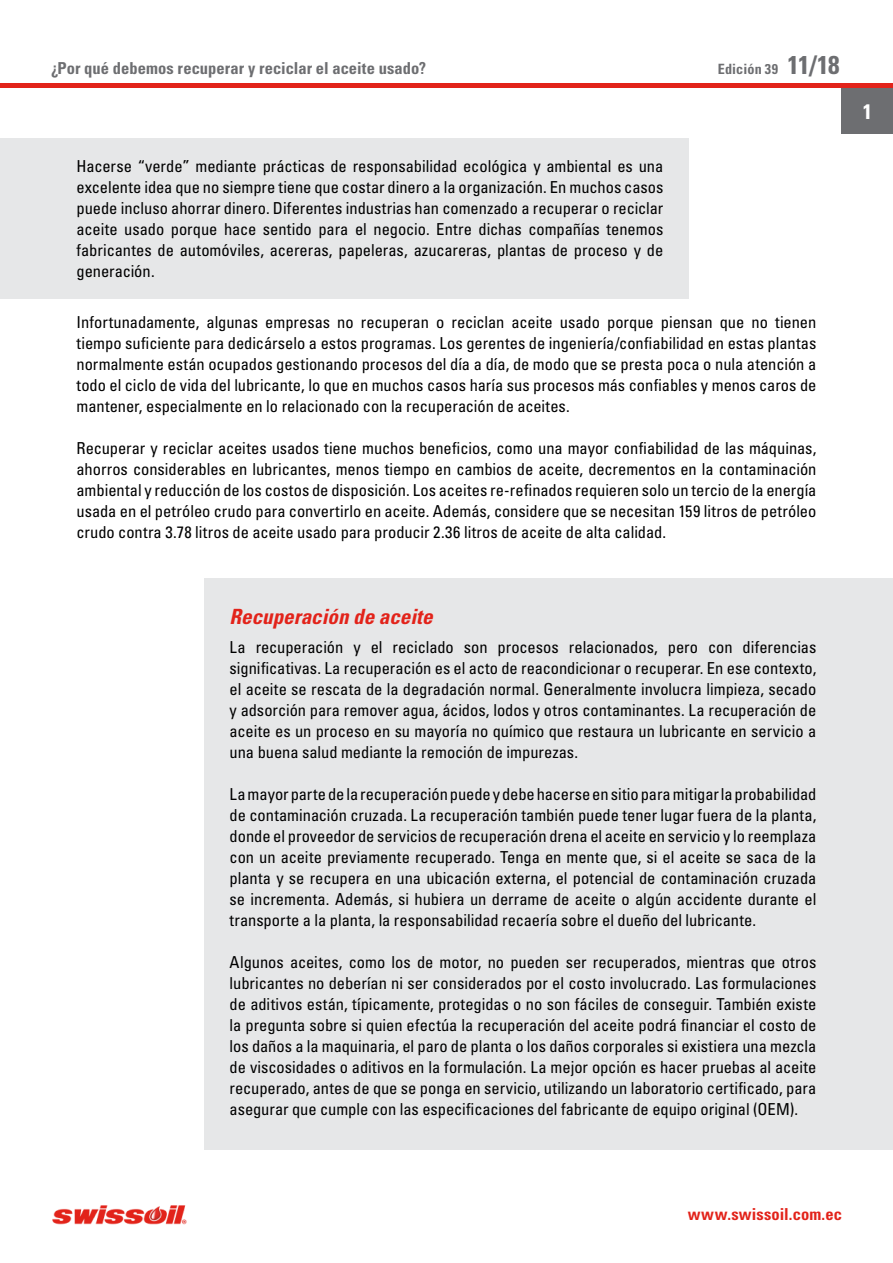
<style>
.page{position:relative;width:893px;height:1263px;background:#fff}
.page>*{position:absolute;margin:0;border:0;box-sizing:border-box;transform-origin:0 0}
.t1{font:italic 700 condensed 21px "Univers";color:#e2231a}
.t2{font:700 condensed 21px "Univers";color:#fff}
.t3{font:condensed 16.5px/21px "Univers";letter-spacing:-.005em;color:#000;text-align:justify}
.t4{font:700 condensed 16.5px "Univers";letter-spacing:.005em;color:#6d6e71}
.t5{font:700 condensed 16.5px "Univers";letter-spacing:.01em;color:#e2231a}
.t6{font:700 condensed 14.1px "Univers";letter-spacing:.005em;color:#6d6e71}
.s1{font-size:25.8px}
</style>
<div class="page">
<div style="left:842px;top:87px;width:51px;height:47px;background:#6d6e71"></div>
<hr style="left:0;top:83px;width:893px;height:4px;background:#e2231a">
<img style="left:52px;top:1205px;width:135px;height:20px">
<div style="left:0;top:139px;width:689px;height:160px;background:#e6e7e8"></div>
<div style="left:204px;top:578px;width:689px;height:572px;background:#e6e7e8"></div>
<p class="t4" style="left:51px;top:58px;width:377px">¿Por qué debemos recuperar y reciclar el aceite usado?</p>
<p class="t6" style="left:718px;top:61px;width:123px">Edición 39 <span class="s1">11/18</span></p>
<p class="t3" style="left:77px;top:156px;width:588px">Hacerse “verde” mediante prácticas de responsabilidad ecológica y ambiental es una excelente idea que no siempre tiene que costar dinero a la organización. En muchos casos puede incluso ahorrar dinero. Diferentes industrias han comenzado a recuperar o reciclar aceite usado porque hace sentido para el negocio. Entre dichas compañías tenemos fabricantes de automóviles, acereras, papeleras, azucareras, plantas de proceso y de generación.</p>
<p class="t3" style="left:77px;top:311px;width:741px">Infortunadamente, algunas empresas no recuperan o reciclan aceite usado porque piensan que no tienen tiempo suficiente para dedicárselo a estos programas. Los gerentes de ingeniería/confiabilidad en estas plantas normalmente están ocupados gestionando procesos del día a día, de modo que se presta poca o nula atención a todo el ciclo de vida del lubricante, lo que en muchos casos haría sus procesos más confiables y menos caros de mantener, especialmente en lo relacionado con la recuperación de aceites.</p>
<p class="t3" style="left:77px;top:437px;width:741px">Recuperar y reciclar aceites usados tiene muchos beneficios, como una mayor confiabilidad de las máquinas, ahorros considerables en lubricantes, menos tiempo en cambios de aceite, decrementos en la contaminación ambiental y reducción de los costos de disposición. Los aceites re-refinados requieren solo un tercio de la energía usada en el petróleo crudo para convertirlo en aceite. Además, considere que se necesitan 159 litros de petróleo crudo contra 3.78 litros de aceite usado para producir 2.36 litros de aceite de alta calidad.</p>
<p class="t2" style="left:863px;top:99px;width:11px">1</p>
<p class="t1" style="left:230px;top:604px;width:205px">Recuperación de aceite</p>
<p class="t3" style="left:230px;top:636px;width:588px">La recuperación y el reciclado son procesos relacionados, pero con diferencias significativas. La recuperación es el acto de reacondicionar o recuperar. En ese contexto, el aceite se rescata de la degradación normal. Generalmente involucra limpieza, secado y adsorción para remover agua, ácidos, lodos y otros contaminantes. La recuperación de aceite es un proceso en su mayoría no químico que restaura un lubricante en servicio a una buena salud mediante la remoción de impurezas.</p>
<p class="t3" style="left:230px;top:783px;width:588px">La mayor parte de la recuperación puede y debe hacerse en sitio para mitigar la probabilidad de contaminación cruzada. La recuperación también puede tener lugar fuera de la planta, donde el proveedor de servicios de recuperación drena el aceite en servicio y lo reemplaza con un aceite previamente recuperado. Tenga en mente que, si el aceite se saca de la planta y se recupera en una ubicación externa, el potencial de contaminación cruzada se incrementa. Además, si hubiera un derrame de aceite o algún accidente durante el transporte a la planta, la responsabilidad recaería sobre el dueño del lubricante.</p>
<p class="t3" style="left:230px;top:951px;width:588px">Algunos aceites, como los de motor, no pueden ser recuperados, mientras que otros lubricantes no deberían ni ser considerados por el costo involucrado. Las formulaciones de aditivos están, típicamente, protegidas o no son fáciles de conseguir. También existe la pregunta sobre si quien efectúa la recuperación del aceite podrá financiar el costo de los daños a la maquinaria, el paro de planta o los daños corporales si existiera una mezcla de viscosidades o aditivos en la formulación. La mejor opción es hacer pruebas al aceite recuperado, antes de que se ponga en servicio, utilizando un laboratorio certificado, para asegurar que cumple con las especificaciones del fabricante de equipo original (OEM).</p>
<p class="t5" style="left:688px;top:1204px;width:156px">www.swissoil.com.ec</p>
</div>
